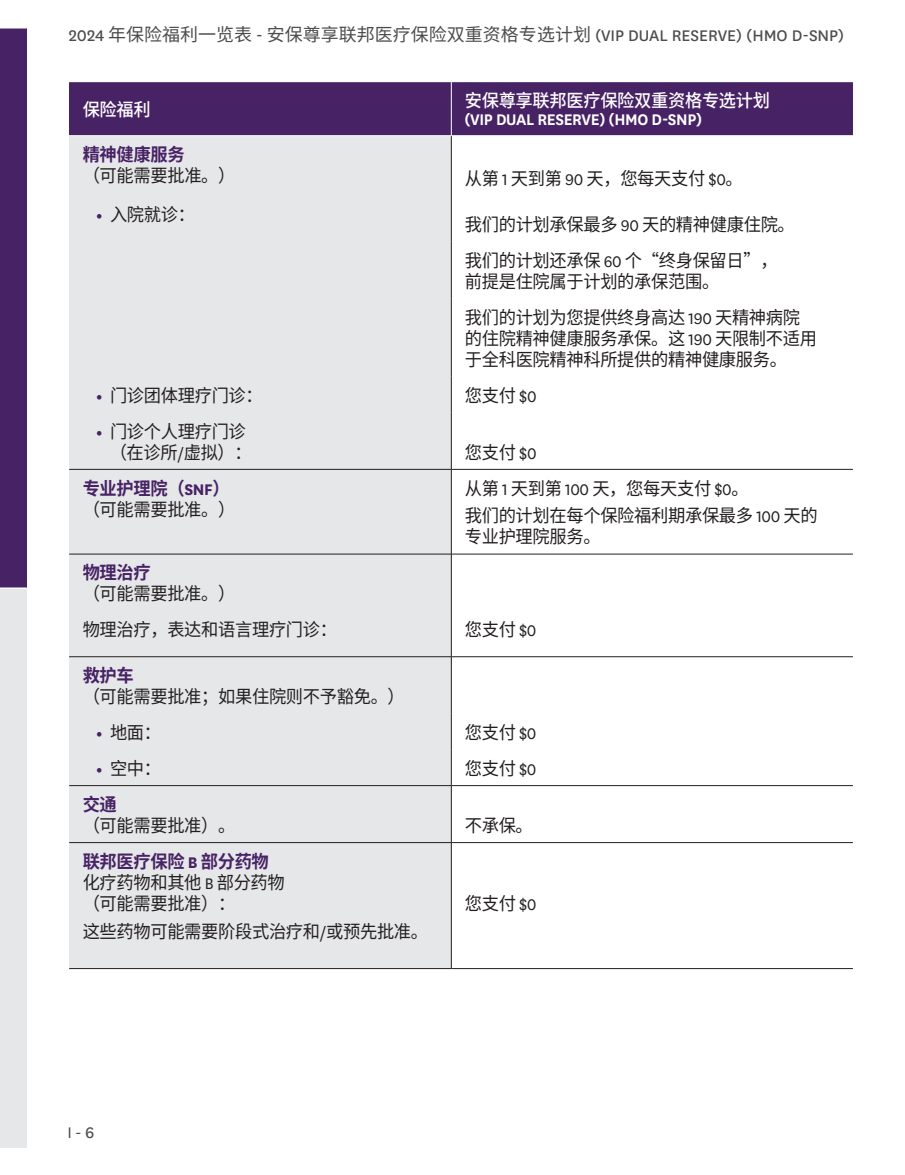
<style>
.page{position:relative;width:905px;height:1175px;background:#fff}
.page>*{position:absolute;margin:0;border:0;box-sizing:border-box;transform-origin:0 0}
.t1{font:18px/21px "Noto Sans CJ Ksc";letter-spacing:-.02em;color:#231f20;scale:.96 1}
.t2{font:18px "National";color:#4b4c4d}
.t3{font:600 18px/18px "National";letter-spacing:-.02em;color:#fff;scale:.96 1}
.t4{font:700 18px "Noto Sans CJ Ksc";letter-spacing:-.02em;color:#472265;scale:.96 1}
.t5{font:500 18px "Noto Sans CJ Ksc";color:#fff;scale:.96 1}
.t6{font:18px "National";color:#4b4c4d}
.s1{font-family:"Noto Sans CJ Ksc"}
.s2{font-family:"Noto Sans CJ Ksc";font-weight:500}
.s3{font-family:"National";font-weight:800;color:#472265}
.s4{font-family:"National"}
.s5{font-style:inherit}
</style>
<div class="page">
<div style="left:0;top:28px;width:27px;height:560px;background:#472265"></div>
<div style="left:0;top:588px;width:27px;height:560px;background:#e6e7e9"></div>
<hr style="left:0;top:587px;width:27px;height:2px;background:#fff">
<div style="left:69px;top:136px;width:382px;height:60px;background:#e6e7e9"></div>
<div style="left:69px;top:196px;width:382px;height:45px;background:#e6e7e9"></div>
<div style="left:69px;top:241px;width:382px;height:57px;background:#e6e7e9"></div>
<div style="left:69px;top:298px;width:382px;height:78px;background:#e6e7e9"></div>
<div style="left:69px;top:376px;width:382px;height:36px;background:#e6e7e9"></div>
<div style="left:69px;top:412px;width:382px;height:57px;background:#e6e7e9"></div>
<div style="left:69px;top:469px;width:382px;height:85px;background:#e6e7e9"></div>
<div style="left:69px;top:554px;width:382px;height:57px;background:#e6e7e9"></div>
<div style="left:69px;top:611px;width:382px;height:45px;background:#e6e7e9"></div>
<div style="left:69px;top:656px;width:382px;height:57px;background:#e6e7e9"></div>
<div style="left:69px;top:713px;width:382px;height:36px;background:#e6e7e9"></div>
<div style="left:69px;top:749px;width:382px;height:36px;background:#e6e7e9"></div>
<div style="left:69px;top:785px;width:382px;height:57px;background:#e6e7e9"></div>
<div style="left:69px;top:842px;width:382px;height:126px;background:#e6e7e9"></div>
<hr style="left:69px;top:469px;width:382px;height:1px;background:#231f20">
<hr style="left:451px;top:469px;width:401px;height:1px;background:#231f20">
<hr style="left:69px;top:554px;width:382px;height:1px;background:#231f20">
<hr style="left:451px;top:554px;width:401px;height:1px;background:#231f20">
<hr style="left:69px;top:656px;width:382px;height:1px;background:#231f20">
<hr style="left:451px;top:656px;width:401px;height:1px;background:#231f20">
<hr style="left:69px;top:785px;width:382px;height:1px;background:#231f20">
<hr style="left:451px;top:785px;width:401px;height:1px;background:#231f20">
<hr style="left:69px;top:842px;width:382px;height:1px;background:#231f20">
<hr style="left:451px;top:842px;width:401px;height:1px;background:#231f20">
<hr style="left:69px;top:968px;width:382px;height:1px;background:#231f20">
<hr style="left:451px;top:968px;width:401px;height:1px;background:#231f20">
<hr style="left:451px;top:136px;width:1px;height:60px;background:#231f20">
<hr style="left:451px;top:196px;width:1px;height:45px;background:#231f20">
<hr style="left:451px;top:241px;width:1px;height:57px;background:#231f20">
<hr style="left:451px;top:298px;width:1px;height:78px;background:#231f20">
<hr style="left:451px;top:376px;width:1px;height:36px;background:#231f20">
<hr style="left:451px;top:412px;width:1px;height:57px;background:#231f20">
<hr style="left:451px;top:469px;width:1px;height:85px;background:#231f20">
<hr style="left:451px;top:554px;width:1px;height:57px;background:#231f20">
<hr style="left:451px;top:611px;width:1px;height:45px;background:#231f20">
<hr style="left:451px;top:657px;width:1px;height:56px;background:#231f20">
<hr style="left:451px;top:713px;width:1px;height:36px;background:#231f20">
<hr style="left:451px;top:749px;width:1px;height:36px;background:#231f20">
<hr style="left:451px;top:785px;width:1px;height:57px;background:#231f20">
<hr style="left:451px;top:842px;width:1px;height:126px;background:#231f20">
<div style="left:69px;top:82px;width:382px;height:54px;background:#472265"></div>
<div style="left:451px;top:82px;width:401px;height:54px;background:#472265"></div>
<hr style="left:69px;top:135px;width:382px;height:1px;background:#fff">
<hr style="left:451px;top:135px;width:402px;height:1px;background:#fff">
<hr style="left:451px;top:82px;width:1px;height:53px;background:#fff">
<p class="t2" style="left:69px;top:24px;width:777px">2024 <span class="s1">年保险福利一览表</span> - <span class="s1">安保尊享联邦医疗保险双重资格专选计划</span> (VIP DUAL RESERVE) (HMO D-SNP)</p>
<p class="t5" style="left:83px;top:99px;width:72px">保险福利</p>
<p class="t3" style="left:464px;top:91px;width:320px"><span class="s2">安保尊享联邦医疗保险双重资格专选计划</span>(VIP DUAL RESERVE) (HMO D-SNP)</p>
<p class="t4" style="left:83px;top:144px;width:108px">精神健康服务</p>
<p class="t1" style="left:83px;top:165px;width:161px">（可能需要批准。）</p>
<p class="t1" style="left:96px;top:204px;width:104px"><span class="s3">•</span> 入院就诊：</p>
<p class="t1" style="left:465px;top:168px;width:291px">从第 <span class="s4">1</span> 天到第 <span class="s4">90</span> 天，您每天支付 <span class="s4">$0</span>。</p>
<p class="t1" style="left:465px;top:214px;width:345px">我们的计划承保最多 <span class="s4">90</span> 天的精神健康住院。</p>
<p class="t1" style="left:465px;top:250px;width:327px">我们的计划还承保 <span class="s4">60</span> 个“终身保留日”，前提是住院属于计划的承保范围。</p>
<p class="t1" style="left:465px;top:307px;width:368px">我们的计划为您提供终身高达 <span class="s4">190</span> 天精神病院的住院精神健康服务承保。这 <span class="s4">190</span> 天限制不适用于全科医院精神科所提供的精神健康服务。</p>
<p class="t1" style="left:465px;top:385px;width:76px">您支付 <span class="s4">$0</span></p>
<p class="t1" style="left:465px;top:442px;width:76px">您支付 <span class="s4">$0</span></p>
<p class="t1" style="left:96px;top:385px;width:175px"><span class="s3">•</span> 门诊团体理疗门诊：</p>
<p class="t1" style="left:110px;top:421px;width:150px;text-indent:-13px"><span class="s3">•</span> 门诊个人理疗门诊（在诊所<span class="s4">/</span>虚拟）：</p>
<p class="t4" style="left:83px;top:478px;width:155px">专业护理院（<span class="s4">SNF</span>）</p>
<p class="t1" style="left:83px;top:499px;width:161px">（可能需要批准。）</p>
<p class="t1" style="left:465px;top:478px;width:297px">从第 <span class="s4">1</span> 天到第 <span class="s4">100</span> 天，您每天支付 <span class="s4">$0</span>。</p>
<p class="t1" style="left:465px;top:505px;width:369px">我们的计划在每个保险福利期承保最多 <span class="s4">100</span> 天的专业护理院服务。</p>
<p class="t4" style="left:83px;top:562px;width:72px">物理治疗</p>
<p class="t1" style="left:83px;top:583px;width:161px">（可能需要批准。）</p>
<p class="t1" style="left:83px;top:619px;width:266px">物理治疗，表达和语言理疗门诊：</p>
<p class="t1" style="left:465px;top:619px;width:76px">您支付 <span class="s4">$0</span></p>
<p class="t4" style="left:83px;top:665px;width:55px">救护车</p>
<p class="t1" style="left:83px;top:686px;width:337px">（可能需要批准；如果住院则不予豁免。）</p>
<p class="t1" style="left:96px;top:722px;width:69px"><span class="s3">•</span> 地面：</p>
<p class="t1" style="left:96px;top:758px;width:69px"><span class="s3">•</span> 空中：</p>
<p class="t1" style="left:465px;top:722px;width:76px">您支付 <span class="s4">$0</span></p>
<p class="t1" style="left:465px;top:758px;width:76px">您支付 <span class="s4">$0</span></p>
<p class="t4" style="left:83px;top:794px;width:37px">交通</p>
<p class="t1" style="left:83px;top:815px;width:161px">（可能需要批准）。</p>
<p class="t1" style="left:465px;top:815px;width:72px">不承保。</p>
<p class="t4" style="left:83px;top:851px;width:195px">联邦医疗保险 <span class="s4">B</span> 部分药物</p>
<p class="t1" style="left:83px;top:872px;width:212px">化疗药物和其他 <span class="s4">B</span> 部分药物（可能需要批准）：</p>
<p class="t1" style="left:83px;top:920px;width:361px">这些药物可能需要阶段式治疗和<span class="s4">/</span>或预先批准。</p>
<p class="t1" style="left:465px;top:893px;width:76px">您支付 <span class="s4">$0</span></p>
<p class="t6" style="left:68px;top:1121px;width:28px">I -<span class="s5">6</span></p>
</div>
